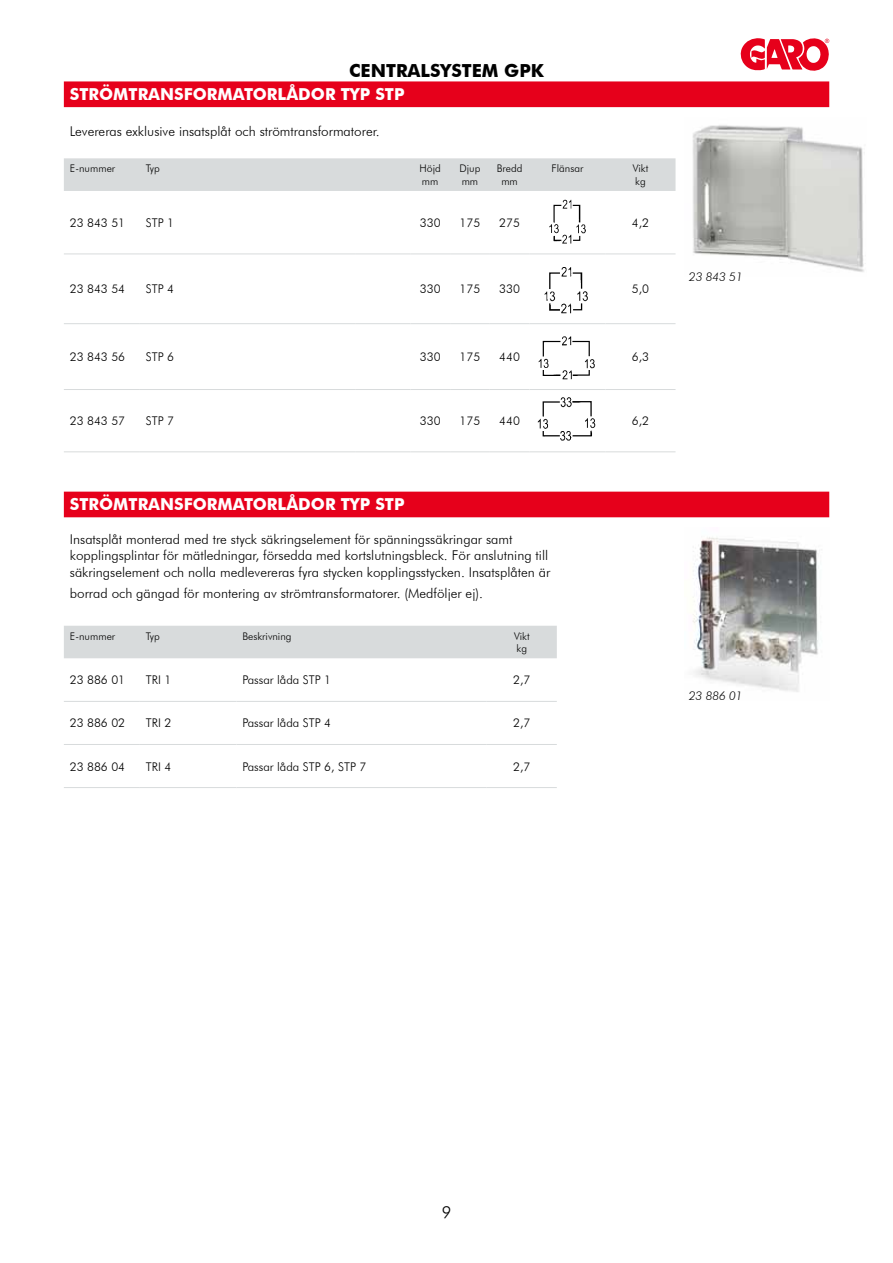
<style>
.page{position:relative;width:893px;height:1263px;background:#fff}
.page>*{position:absolute;margin:0;border:0;box-sizing:border-box;transform-origin:0 0}
.t1{font:700 18px "Futura BT";color:#000}
.t2{font:700 16.5px "Futura BT";color:#fff}
.t3{font:300 16.5px "Futura BT";color:#000}
.t4{font:300 13.5px/16.2px "Futura BT";color:#000}
.t5{font:300 12px "Futura BT";color:#000}
.t6{font:italic 300 12px "Futura BT";color:#000}
.t7{font:300 10.5px/12.6px "Futura BT";color:#000}
</style>
<div class="page">
<svg style="left:741px;top:38px;width:88px;height:33px"></svg>
<img style="left:692px;top:125px;width:173px;height:147px">
<div style="left:64px;top:81px;width:765px;height:26px;background:#e6001b"></div>
<div style="left:64px;top:158px;width:611px;height:33px;background:#d8dbdc"></div>
<hr style="left:64px;top:254px;width:76px;height:1px;background:#d8dbdc">
<hr style="left:140px;top:254px;width:215px;height:1px;background:#d8dbdc">
<hr style="left:355px;top:254px;width:55px;height:1px;background:#d8dbdc">
<hr style="left:410px;top:254px;width:40px;height:1px;background:#d8dbdc">
<hr style="left:450px;top:254px;width:40px;height:1px;background:#d8dbdc">
<hr style="left:490px;top:254px;width:39px;height:1px;background:#d8dbdc">
<hr style="left:529px;top:254px;width:76px;height:1px;background:#d8dbdc">
<hr style="left:605px;top:254px;width:70px;height:1px;background:#d8dbdc">
<hr style="left:64px;top:323px;width:76px;height:1px;background:#d8dbdc">
<hr style="left:140px;top:323px;width:215px;height:1px;background:#d8dbdc">
<hr style="left:355px;top:323px;width:55px;height:1px;background:#d8dbdc">
<hr style="left:410px;top:323px;width:40px;height:1px;background:#d8dbdc">
<hr style="left:450px;top:323px;width:40px;height:1px;background:#d8dbdc">
<hr style="left:490px;top:323px;width:39px;height:1px;background:#d8dbdc">
<hr style="left:529px;top:323px;width:76px;height:1px;background:#d8dbdc">
<hr style="left:605px;top:323px;width:70px;height:1px;background:#d8dbdc">
<hr style="left:64px;top:389px;width:76px;height:1px;background:#d8dbdc">
<hr style="left:140px;top:389px;width:215px;height:1px;background:#d8dbdc">
<hr style="left:355px;top:389px;width:55px;height:1px;background:#d8dbdc">
<hr style="left:410px;top:389px;width:40px;height:1px;background:#d8dbdc">
<hr style="left:450px;top:389px;width:40px;height:1px;background:#d8dbdc">
<hr style="left:490px;top:389px;width:39px;height:1px;background:#d8dbdc">
<hr style="left:529px;top:389px;width:76px;height:1px;background:#d8dbdc">
<hr style="left:605px;top:389px;width:70px;height:1px;background:#d8dbdc">
<hr style="left:64px;top:452px;width:76px;height:1px;background:#d8dbdc">
<hr style="left:140px;top:452px;width:215px;height:1px;background:#d8dbdc">
<hr style="left:355px;top:452px;width:55px;height:1px;background:#d8dbdc">
<hr style="left:410px;top:452px;width:40px;height:1px;background:#d8dbdc">
<hr style="left:450px;top:452px;width:40px;height:1px;background:#d8dbdc">
<hr style="left:490px;top:452px;width:39px;height:1px;background:#d8dbdc">
<hr style="left:529px;top:452px;width:76px;height:1px;background:#d8dbdc">
<hr style="left:605px;top:452px;width:70px;height:1px;background:#d8dbdc">
<img style="left:549px;top:199px;width:37px;height:45px">
<img style="left:544px;top:267px;width:44px;height:47px">
<img style="left:538px;top:336px;width:57px;height:44px">
<img style="left:537px;top:397px;width:59px;height:44px">
<img style="left:693px;top:537px;width:126px;height:155px">
<div style="left:64px;top:492px;width:765px;height:25px;background:#e6001b"></div>
<div style="left:64px;top:626px;width:493px;height:32px;background:#d8dbdc"></div>
<hr style="left:64px;top:701px;width:76px;height:1px;background:#d8dbdc">
<hr style="left:140px;top:701px;width:96px;height:1px;background:#d8dbdc">
<hr style="left:236px;top:701px;width:251px;height:1px;background:#d8dbdc">
<hr style="left:487px;top:701px;width:70px;height:1px;background:#d8dbdc">
<hr style="left:64px;top:744px;width:76px;height:1px;background:#d8dbdc">
<hr style="left:140px;top:744px;width:96px;height:1px;background:#d8dbdc">
<hr style="left:236px;top:744px;width:251px;height:1px;background:#d8dbdc">
<hr style="left:487px;top:744px;width:70px;height:1px;background:#d8dbdc">
<hr style="left:64px;top:787px;width:76px;height:1px;background:#d8dbdc">
<hr style="left:140px;top:787px;width:96px;height:1px;background:#d8dbdc">
<hr style="left:236px;top:787px;width:251px;height:1px;background:#d8dbdc">
<hr style="left:487px;top:787px;width:70px;height:1px;background:#d8dbdc">
<h1 class="t1" style="left:349px;top:60px;width:196px">CENTRALSYSTEM GPK</h1>
<p class="t2" style="left:70px;top:84px;width:336px">STRÖMTRANSFORMATORLÅDOR TYP STP</p>
<p class="t4" style="left:70px;top:123px;width:311px">Levereras exklusive insatsplåt och strömtransformatorer.</p>
<p class="t7" style="left:70px;top:162px;width:47px">E-nummer</p>
<p class="t7" style="left:146px;top:162px;width:15px">Typ</p>
<p class="t7" style="left:420px;top:162px;width:23px">Höjd mm</p>
<p class="t7" style="left:459px;top:162px;width:22px">Djup mm</p>
<p class="t7" style="left:497px;top:162px;width:27px;text-align:center">Bredd mm</p>
<p class="t7" style="left:552px;top:162px;width:33px">Flänsar</p>
<p class="t7" style="left:633px;top:162px;width:17px">Vikt kg</p>
<p class="t5" style="left:70px;top:215px;width:57px">23 843 51</p>
<p class="t5" style="left:146px;top:215px;width:30px">STP 1</p>
<p class="t5" style="left:420px;top:215px;width:22px">330</p>
<p class="t5" style="left:460px;top:215px;width:22px">175</p>
<p class="t5" style="left:499px;top:215px;width:22px">275</p>
<p class="t5" style="left:632px;top:215px;width:19px">4,2</p>
<p class="t5" style="left:70px;top:282px;width:57px">23 843 54</p>
<p class="t5" style="left:146px;top:282px;width:30px">STP 4</p>
<p class="t5" style="left:420px;top:282px;width:22px">330</p>
<p class="t5" style="left:460px;top:282px;width:22px">175</p>
<p class="t5" style="left:499px;top:282px;width:22px">330</p>
<p class="t5" style="left:632px;top:282px;width:19px">5,0</p>
<p class="t5" style="left:70px;top:350px;width:57px">23 843 56</p>
<p class="t5" style="left:146px;top:350px;width:30px">STP 6</p>
<p class="t5" style="left:420px;top:350px;width:22px">330</p>
<p class="t5" style="left:460px;top:350px;width:22px">175</p>
<p class="t5" style="left:499px;top:350px;width:22px">440</p>
<p class="t5" style="left:632px;top:350px;width:19px">6,3</p>
<p class="t5" style="left:70px;top:414px;width:57px">23 843 57</p>
<p class="t5" style="left:146px;top:414px;width:30px">STP 7</p>
<p class="t5" style="left:420px;top:414px;width:22px">330</p>
<p class="t5" style="left:460px;top:414px;width:22px">175</p>
<p class="t5" style="left:499px;top:414px;width:22px">440</p>
<p class="t5" style="left:632px;top:414px;width:19px">6,2</p>
<p class="t2" style="left:70px;top:494px;width:336px">STRÖMTRANSFORMATORLÅDOR TYP STP</p>
<p class="t4" style="left:70px;top:531px;width:482px">Insatsplåt monterad med tre styck säkringselement för spänningssäkringar samt kopplingsplintar för mätledningar, försedda med kortslutningsbleck. För anslutning till säkringselement och nolla medlevereras fyra stycken kopplingsstycken. Insatsplåten är</p>
<p class="t4" style="left:70px;top:585px;width:415px">borrad och gängad för montering av strömtransformatorer. (Medföljer ej).</p>
<p class="t7" style="left:70px;top:630px;width:47px">E-nummer</p>
<p class="t7" style="left:146px;top:630px;width:15px">Typ</p>
<p class="t7" style="left:242px;top:630px;width:51px">Beskrivning</p>
<p class="t7" style="left:514px;top:630px;width:17px">Vikt kg</p>
<p class="t5" style="left:70px;top:673px;width:57px">23 886 01</p>
<p class="t5" style="left:146px;top:673px;width:27px">TRI 1</p>
<p class="t5" style="left:242px;top:673px;width:90px">Passar låda STP 1</p>
<p class="t5" style="left:513px;top:673px;width:19px">2,7</p>
<p class="t5" style="left:70px;top:716px;width:57px">23 886 02</p>
<p class="t5" style="left:146px;top:716px;width:27px">TRI 2</p>
<p class="t5" style="left:242px;top:716px;width:90px">Passar låda STP 4</p>
<p class="t5" style="left:513px;top:716px;width:19px">2,7</p>
<p class="t5" style="left:70px;top:759px;width:57px">23 886 04</p>
<p class="t5" style="left:146px;top:759px;width:27px">TRI 4</p>
<p class="t5" style="left:242px;top:759px;width:125px">Passar låda STP 6, STP 7</p>
<p class="t5" style="left:513px;top:759px;width:19px">2,7</p>
<p class="t6" style="left:689px;top:270px;width:55px">23 843 51</p>
<p class="t6" style="left:689px;top:689px;width:55px">23 886 01</p>
<p class="t3" style="left:442px;top:1202px;width:11px">9</p>
</div>
